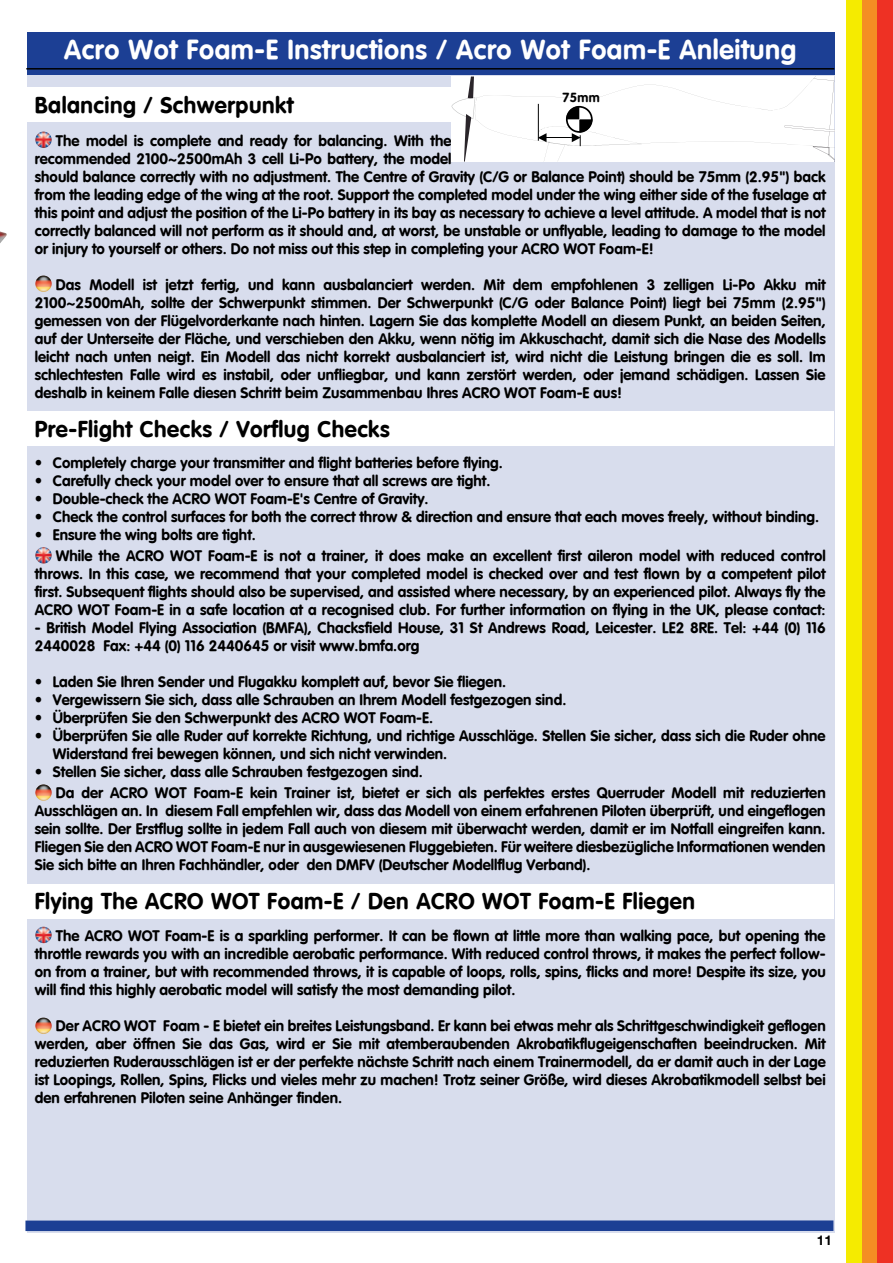
<style>
.page{position:relative;width:893px;height:1263px;background:#fff}
.page>*{position:absolute;margin:0;border:0;box-sizing:border-box;transform-origin:0 0}
.t1{font:700 27px "Corporate Rounded";letter-spacing:.02em;color:#fff}
.t2{font:700 22.5px "Corporate Rounded";letter-spacing:.02em;color:#000}
.t3{font:700 15px/18px "Corporate Rounded";color:#000}
.t4{font:700 13.5px "Helvetica Neue";color:#000}
.t5{font:700 12.9px "Corporate Rounded";color:#000}
</style>
<div class="page">
<div style="left:27px;top:68px;width:807px;height:1164px;background:#d8dded"></div>
<div style="left:27px;top:32px;width:807px;height:42px;background:#1c3f94"></div>
<div style="left:861px;top:0;width:16px;height:1263px;background:#f48e23"></div>
<div style="left:877px;top:0;width:16px;height:1263px;background:#ee3124"></div>
<div style="left:846px;top:0;width:15px;height:1263px;background:#f5eb00"></div>
<div style="left:26px;top:88px;width:808px;height:34px;background:#fff"></div>
<div style="left:26px;top:412px;width:808px;height:34px;background:#fff"></div>
<div style="left:26px;top:884px;width:808px;height:34px;background:#fff"></div>
<hr style="left:26px;top:68px;width:808px;height:2px;background:#000">
<img style="left:35px;top:132px;width:17px;height:16px">
<img style="left:35px;top:275px;width:17px;height:17px">
<img style="left:35px;top:547px;width:17px;height:17px">
<img style="left:35px;top:784px;width:17px;height:17px">
<img style="left:35px;top:927px;width:17px;height:16px">
<img style="left:35px;top:1017px;width:17px;height:17px">
<div style="left:452px;top:77px;width:383px;height:85px;background:#fff"></div>
<svg style="left:0;top:231px;width:7px;height:12px"></svg>
<div style="left:25px;top:1220px;width:808px;height:11px;background:#1c3f94"></div>
<h1 class="t1" style="left:64px;top:34px;width:734px">Acro Wot Foam-E Instructions / Acro Wot Foam-E Anleitung</h1>
<p class="t5" style="left:563px;top:90px;width:39px">75mm</p>
<h2 class="t2" style="left:35px;top:92px;width:260px">Balancing / Schwerpunkt</h2>
<p class="t3" style="left:35px;top:131px;width:792px;text-indent:21px">The model is complete and ready for balancing. With the<br>recommended 2100~2500mAh 3 cell Li-Po battery, the model<br>should balance correctly with no adjustment. The Centre of Gravity (C/G or Balance Point) should be 75mm (2.95") back from the leading edge of the wing at the root. Support the completed model under the wing either side of the fuselage at this point and adjust the position of the Li-Po battery in its bay as necessary to achieve a level attitude. A model that is not correctly balanced will not perform as it should and, at worst, be unstable or unflyable, leading to damage to the model or injury to yourself or others. Do not miss out this step in completing your ACRO WOT Foam-E!</p>
<p class="t3" style="left:35px;top:275px;width:792px;text-align:justify;text-indent:21px">Das Modell ist jetzt fertig, und kann ausbalanciert werden. Mit dem empfohlenen 3 zelligen Li-Po Akku mit 2100~2500mAh, sollte der Schwerpunkt stimmen. Der Schwerpunkt (C/G oder Balance Point) liegt bei 75mm (2.95") gemessen von der Flügelvorderkante nach hinten. Lagern Sie das komplette Modell an diesem Punkt, an beiden Seiten, auf der Unterseite der Fläche, und verschieben den Akku, wenn nötig im Akkuschacht, damit sich die Nase des Modells leicht nach unten neigt. Ein Modell das nicht korrekt ausbalanciert ist, wird nicht die Leistung bringen die es soll. Im schlechtesten Falle wird es instabil, oder unfliegbar, und kann zerstört werden, oder jemand schädigen. Lassen Sie deshalb in keinem Falle diesen Schritt beim Zusammenbau Ihres ACRO WOT Foam-E aus!</p>
<h2 class="t2" style="left:35px;top:416px;width:356px">Pre-Flight Checks / Vorflug Checks</h2>
<p class="t3" style="left:35px;top:454px;width:469px">• Completely charge your transmitter and flight batteries before flying.</p>
<p class="t3" style="left:35px;top:472px;width:457px">• Carefully check your model over to ensure that all screws are tight.</p>
<p class="t3" style="left:35px;top:490px;width:395px">• Double-check the ACRO WOT Foam-E's Centre of Gravity.</p>
<p class="t3" style="left:35px;top:508px;width:786px">• Check the control surfaces for both the correct throw &amp; direction and ensure that each moves freely, without binding.</p>
<p class="t3" style="left:56px;top:524px;width:771px;line-height:21px;text-indent:-21px">• Ensure the wing bolts are tight.<br>While the ACRO WOT Foam-E is not a trainer, it does make an excellent first aileron model with reduced control</p>
<p class="t3" style="left:35px;top:565px;width:792px;text-align:justify">throws. In this case, we recommend that your completed model is checked over and test flown by a competent pilot first. Subsequent flights should also be supervised, and assisted where necessary, by an experienced pilot. Always fly the ACRO WOT Foam-E in a safe location at a recognised club. For further information on flying in the UK, please contact:</p>
<p class="t3" style="left:35px;top:619px;width:792px">- British Model Flying Association (BMFA), Chacksfield House, 31 St Andrews Road, Leicester. LE2 8RE. Tel: +44 (0) 116<br>2440028 Fax: +44 (0) 116 2440645 or visit www.bmfa.org</p>
<p class="t3" style="left:35px;top:673px;width:473px">• Laden Sie Ihren Sender und Flugakku komplett auf, bevor Sie fliegen.</p>
<p class="t3" style="left:35px;top:691px;width:533px">• Vergewissern Sie sich, dass alle Schrauben an Ihrem Modell festgezogen sind.</p>
<p class="t3" style="left:35px;top:709px;width:400px">• Überprüfen Sie den Schwerpunkt des ACRO WOT Foam-E.</p>
<p class="t3" style="left:53px;top:727px;width:774px;text-indent:-18px">• Überprüfen Sie alle Ruder auf korrekte Richtung, und richtige Ausschläge. Stellen Sie sicher, dass sich die Ruder ohne<br>Widerstand frei bewegen können, und sich nicht verwinden.</p>
<p class="t3" style="left:56px;top:761px;width:771px;line-height:21px;text-indent:-21px">• Stellen Sie sicher, dass alle Schrauben festgezogen sind.<br>Da der ACRO WOT Foam-E kein Trainer ist, bietet er sich als perfektes erstes Querruder Modell mit reduzierten</p>
<p class="t3" style="left:35px;top:802px;width:792px;text-align:justify">Ausschlägen an. In diesem Fall empfehlen wir, dass das Modell von einem erfahrenen Piloten überprüft, und eingeflogen sein sollte. Der Erstflug sollte in jedem Fall auch von diesem mit überwacht werden, damit er im Notfall eingreifen kann.<br>Fliegen Sie den ACRO WOT Foam-E nur in ausgewiesenen Fluggebieten. Für weitere diesbezügliche Informationen wenden Sie sich bitte an Ihren Fachhändler, oder den DMFV (Deutscher Modellflug Verband).</p>
<h2 class="t2" style="left:35px;top:888px;width:662px">Flying The ACRO WOT Foam-E / Den ACRO WOT Foam-E Fliegen</h2>
<p class="t3" style="left:35px;top:926px;width:792px;text-align:justify;text-indent:21px">The ACRO WOT Foam-E is a sparkling performer. It can be flown at little more than walking pace, but opening the throttle rewards you with an incredible aerobatic performance. With reduced control throws, it makes the perfect follow&shy;on from a trainer, but with recommended throws, it is capable of loops, rolls, spins, flicks and more! Despite its size, you will find this highly aerobatic model will satisfy the most demanding pilot.</p>
<p class="t3" style="left:35px;top:1016px;width:792px;text-align:justify;text-indent:21px">Der ACRO WOT Foam - E bietet ein breites Leistungsband. Er kann bei etwas mehr als Schrittgeschwindigkeit geflogen werden, aber öffnen Sie das Gas, wird er Sie mit atemberaubenden Akrobatikflugeigenschaften beeindrucken. Mit reduzierten Ruderausschlägen ist er der perfekte nächste Schritt nach einem Trainermodell, da er damit auch in der Lage ist Loopings, Rollen, Spins, Flicks und vieles mehr zu machen! Trotz seiner Größe, wird dieses Akrobatikmodell selbst bei den erfahrenen Piloten seine Anhänger finden.</p>
<p class="t4" style="left:817px;top:1232px;width:17px">11</p>
</div>
